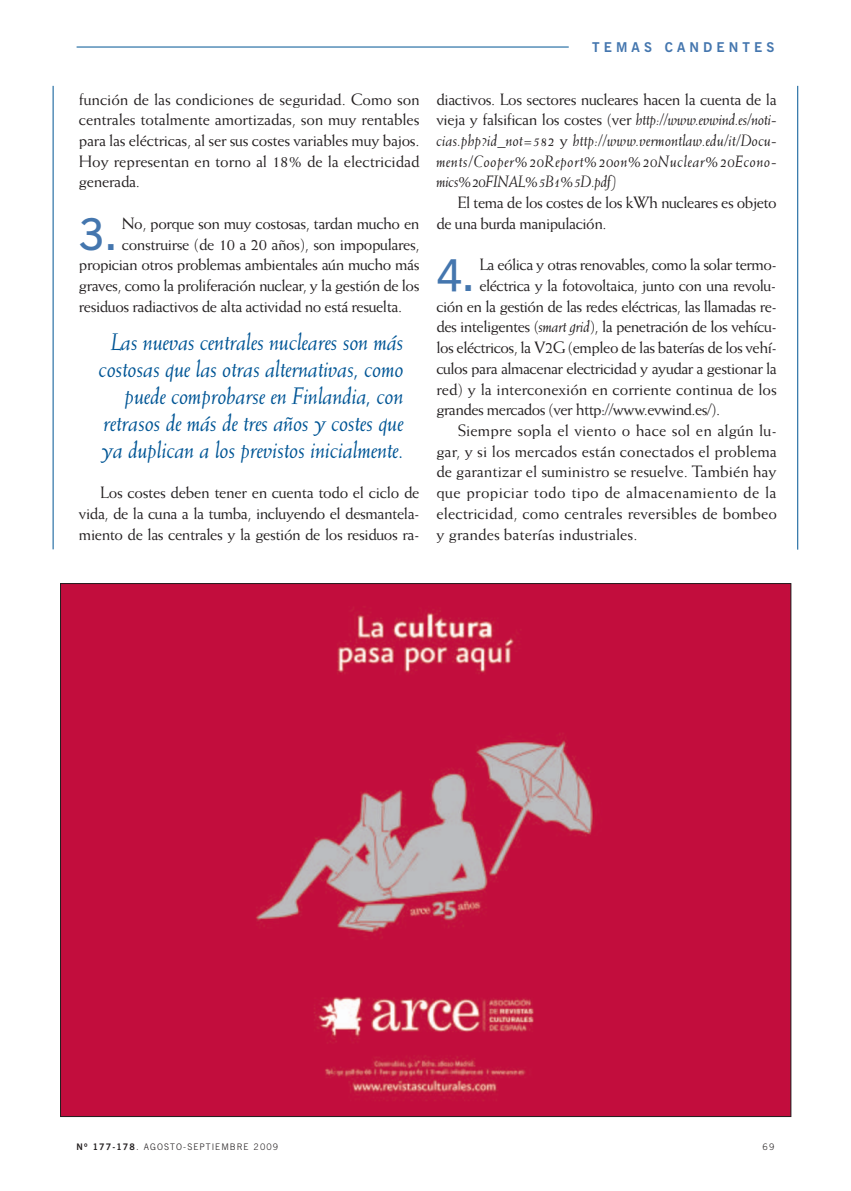
<style>
.page{position:relative;width:851px;height:1191px;background:#fff}
.page>*{position:absolute;margin:0;border:0;box-sizing:border-box;transform-origin:0 0}
.t1{font:600 43.8px "News Gothic BT";color:#4476ae}
.t2{font:italic 24px/27px "Weiss Std";letter-spacing:-.02em;color:#005595;text-align:right}
.t3{font:16.5px/20.7px "Weiss Std";letter-spacing:-.03em;color:#231f20;text-align:justify}
.t4{font:italic 16.5px/20.7px "Weiss Std";letter-spacing:.025em;color:#231f20;text-align:justify}
.t5{font:16.5px "Weiss Std";color:#231f20}
.t6{font:16.5px "Weiss Std";letter-spacing:-.005em;color:#231f20}
.t7{font:16.5px "Weiss Std";letter-spacing:.015em;color:#231f20}
.t8{font:16.5px "Weiss Std";letter-spacing:.005em;color:#231f20}
.t9{font:700 13.5px "News Gothic BT";letter-spacing:.305em;color:#4476ae}
.t10{font:300 9px "News Gothic BT";letter-spacing:.12em;color:#231f20}
.s1{font-size:47.25px}
.s2{font-style:normal}
.s3{font-style:italic}
.s4{font-weight:700}
</style>
<div class="page">
<hr style="left:77px;top:47px;width:491px;height:1px;background:#005595">
<hr style="left:53px;top:86px;width:1px;height:463px;background:#005595">
<hr style="left:797px;top:86px;width:1px;height:463px;background:#005595">
<img style="left:62px;top:585px;width:726px;height:529px">
<p class="t3" style="left:79px;top:90px;width:342px">función de las condiciones de seguridad. Como son centrales totalmente amortizadas, son muy rentables para las eléctricas, al ser sus costes variables muy bajos.<br>Hoy representan en torno al 18% de la electricidad generada.</p>
<h1 class="t1" style="left:79px;top:209px;width:41px">3<span class="s1">.</span></h1>
<p class="t3" style="left:122px;top:214px;width:299px">No, porque son muy costosas, tardan mucho en</p>
<p class="t3" style="left:122px;top:235px;width:299px">construirse (de 10 a 20 años), son impopulares,</p>
<p class="t3" style="left:79px;top:255px;width:342px">propician otros problemas ambientales aún mucho más</p>
<p class="t3" style="left:79px;top:276px;width:342px">graves, como la proliferación nuclear, y la gestión de los</p>
<p class="t3" style="left:79px;top:297px;width:324px">residuos radiactivos de alta actividad no está resuelta.</p>
<h2 class="t2" style="left:99px;top:330px;width:306px">Las nuevas centrales nucleares son más costosas que las otras alternativas, como puede comprobarse en Finlandia, con retrasos de más de tres años y costes que ya duplican a los previstos inicialmente.</h2>
<p class="t3" style="left:79px;top:483px;width:342px;text-indent:21px">Los costes deben tener en cuenta todo el ciclo de vida, de la cuna a la tumba, incluyendo el desmantela&shy;miento de las centrales y la gestión de los residuos ra-</p>
<p class="t9" style="left:592px;top:39px;width:184px">TEMAS CANDENTES</p>
<p class="t4" style="left:436px;top:90px;width:342px"><span class="s2">diactivos. Los sectores nucleares hacen la cuenta de la vieja y falsifican los costes (ver</span> http://www.evwind.es/noti&shy;cias.php?id_not=582 <span class="s2">y</span> http://www.vermontlaw.edu/it/Docu&shy;ments/Cooper%20Report%20on%20Nuclear%20Econo&shy;mics%20FINAL%5B1%5D.pdf)</p>
<p class="t3" style="left:436px;top:193px;width:342px;text-indent:21px">El tema de los costes de los kWh nucleares es objeto de una burda manipulación.</p>
<h1 class="t1" style="left:436px;top:250px;width:41px">4<span class="s1">.</span></h1>
<p class="t3" style="left:479px;top:255px;width:299px">La eólica y otras renovables, como la solar termo-</p>
<p class="t3" style="left:479px;top:276px;width:298px">eléctrica y la fotovoltaica, junto con una revolu-</p>
<p class="t3" style="left:436px;top:297px;width:342px">ción en la gestión de las redes eléctricas, las llamadas re-</p>
<p class="t3" style="left:436px;top:318px;width:342px">des inteligentes (<span class="s3">smart grid</span>), la penetración de los vehícu-</p>
<p class="t3" style="left:436px;top:338px;width:342px">los eléctricos, la V2G (empleo de las baterías de los vehí-</p>
<p class="t3" style="left:436px;top:359px;width:342px">culos para almacenar electricidad y ayudar a gestionar la</p>
<p class="t6" style="left:436px;top:383px;width:342px">red) y la interconexión en corriente continua de los</p>
<p class="t3" style="left:436px;top:400px;width:285px">grandes mercados (ver http://www.evwind.es/).</p>
<p class="t8" style="left:457px;top:424px;width:320px">Siempre sopla el viento o hace sol en algún lu-</p>
<p class="t5" style="left:436px;top:445px;width:342px">gar, y si los mercados están conectados el problema</p>
<p class="t5" style="left:436px;top:465px;width:342px">de garantizar el suministro se resuelve. También hay</p>
<p class="t7" style="left:436px;top:486px;width:341px">que propiciar todo tipo de almacenamiento de la</p>
<p class="t5" style="left:436px;top:507px;width:342px">electricidad, como centrales reversibles de bombeo</p>
<p class="t5" style="left:436px;top:528px;width:203px">y grandes baterías industriales.</p>
<p class="t10" style="left:77px;top:1141px;width:203px"><span class="s4">Nº 177-178</span>. AGOSTO-SEPTIEMBRE 2009</p>
<p class="t10" style="left:762px;top:1141px;width:13px">69</p>
</div>
